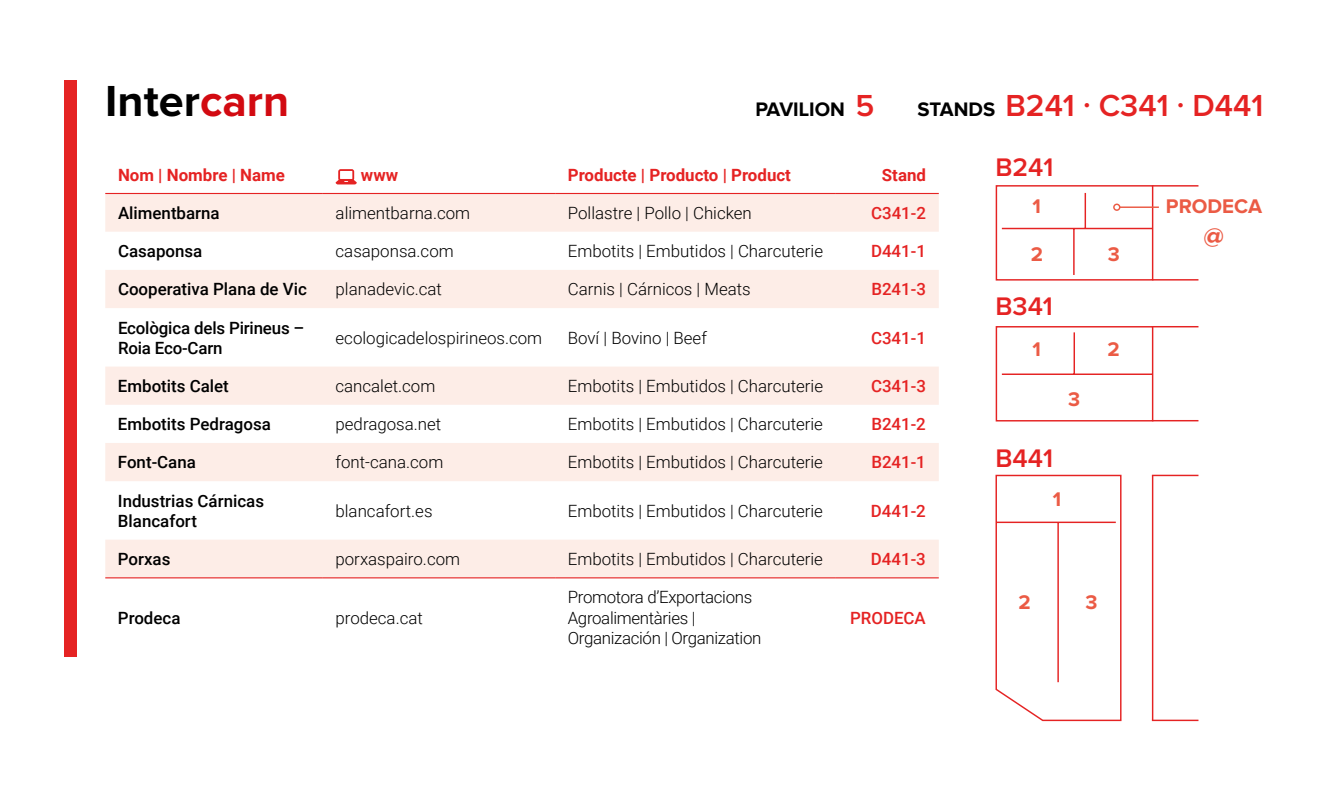
<style>
.page{position:relative;width:1340px;height:798px;background:#fff}
.page>*{position:absolute;margin:0;border:0;box-sizing:border-box;transform-origin:0 0}
.t1{font:700 45px "Proxima Nova";color:#000}
.t2{font:600 31.5px "Proxima Nova";color:#e52323}
.t3{font:600 26.32px "Proxima Nova";color:#e52323}
.t4{font:700 26.32px "Proxima Nova";color:#eb5b45}
.t5{font:700 20.47px "Proxima Nova";color:#eb5b45}
.t6{font:700 20.25px "Proxima Nova";color:#000}
.t7{font:300 16.88px "Roboto";color:#000}
.t8{font:500 16.88px/20.2px "Roboto";color:#000}
.t9{font:300 16.88px/20.2px "Roboto";letter-spacing:-.02em;color:#000}
.t10{font:500 16.88px "Roboto";color:#e52323}
.t11{font:700 16.88px "Roboto";color:#e52323}
.s1{color:#d20a11}
.s2{font-weight:600;font-size:31.5px;color:#e52323}
.s3{font-weight:700;font-size:20.25px;color:#000}
</style>
<div class="page">
<svg style="left:105px;top:194px;width:833px;height:383px"></svg>
<hr style="left:105px;top:193px;width:218px;height:1px;background:#e52323">
<hr style="left:323px;top:193px;width:232px;height:1px;background:#e52323">
<hr style="left:555px;top:193px;width:281px;height:1px;background:#e52323">
<hr style="left:836px;top:193px;width:102px;height:1px;background:#e52323">
<hr style="left:105px;top:577px;width:218px;height:1px;background:#e52323">
<hr style="left:323px;top:577px;width:232px;height:1px;background:#e52323">
<hr style="left:555px;top:577px;width:281px;height:1px;background:#e52323">
<hr style="left:836px;top:577px;width:102px;height:1px;background:#e52323">
<svg style="left:335px;top:169px;width:22px;height:15px"></svg>
<div style="left:64px;top:80px;width:13px;height:576px;background:#e52323"></div>
<hr style="left:1151px;top:719px;width:47px;height:1px;background:#e52323">
<svg style="left:995px;top:185px;width:159px;height:536px"></svg>
<hr style="left:1152px;top:279px;width:46px;height:1px;background:#e52323">
<hr style="left:1152px;top:420px;width:46px;height:1px;background:#e52323">
<hr style="left:1152px;top:185px;width:46px;height:1px;background:#e52323">
<hr style="left:1152px;top:326px;width:46px;height:1px;background:#e52323">
<hr style="left:1151px;top:474px;width:47px;height:2px;background:#e52323">
<hr style="left:1151px;top:475px;width:2px;height:245px;background:#e52323">
<hr style="left:1119px;top:206px;width:39px;height:2px;background:#eb5b45">
<div style="left:1113px;top:203px;width:7px;height:8px;border:1px solid #eb5b45;border-radius:50%"></div>
<h1 class="t1" style="left:105px;top:80px;width:185px">INTER<span class="s1">CARN</span></h1>
<p class="t6" style="left:755px;top:100px;width:121px">PAVILION <span class="s2">5</span></p>
<h2 class="t2" style="left:917px;top:91px;width:347px"><span class="s3">STANDS</span> B241 · C341 · D441</h2>
<p class="t11" style="left:118px;top:163px;width:168px">Nom | Nombre | Name</p>
<p class="t11" style="left:361px;top:163px;width:39px">www</p>
<p class="t11" style="left:568px;top:163px;width:224px">Producte | Producto | Product</p>
<p class="t11" style="left:882px;top:163px;width:46px">Stand</p>
<p class="t8" style="left:118px;top:202px;width:103px">Alimentbarna</p>
<p class="t7" style="left:335px;top:201px;width:136px">alimentbarna.com</p>
<p class="t7" style="left:568px;top:201px;width:185px">Pollastre | Pollo | Chicken</p>
<p class="t10" style="left:871px;top:201px;width:56px">C341-2</p>
<p class="t8" style="left:118px;top:240px;width:86px">Casaponsa</p>
<p class="t7" style="left:335px;top:239px;width:120px">casaponsa.com</p>
<p class="t7" style="left:568px;top:239px;width:257px">Embotits | Embutidos | Charcuterie</p>
<p class="t10" style="left:871px;top:239px;width:56px">D441-1</p>
<p class="t8" style="left:118px;top:278px;width:190px">Cooperativa Plana de Vic</p>
<p class="t7" style="left:335px;top:277px;width:108px">planadevic.cat</p>
<p class="t7" style="left:568px;top:277px;width:184px">Carnis | Cárnicos | Meats</p>
<p class="t10" style="left:871px;top:277px;width:56px">B241-3</p>
<p class="t8" style="left:118px;top:316px;width:188px">Ecològica dels Pirineus –<br>Roia Eco-Carn</p>
<p class="t7" style="left:335px;top:326px;width:208px">ecologicadelospirineos.com</p>
<p class="t7" style="left:568px;top:326px;width:141px">Boví | Bovino | Beef</p>
<p class="t10" style="left:871px;top:326px;width:56px">C341-1</p>
<p class="t8" style="left:118px;top:375px;width:112px">Embotits Calet</p>
<p class="t7" style="left:335px;top:374px;width:101px">cancalet.com</p>
<p class="t7" style="left:568px;top:374px;width:257px">Embotits | Embutidos | Charcuterie</p>
<p class="t10" style="left:871px;top:374px;width:56px">C341-3</p>
<p class="t8" style="left:118px;top:413px;width:154px">Embotits Pedragosa</p>
<p class="t7" style="left:335px;top:412px;width:107px">pedragosa.net</p>
<p class="t7" style="left:568px;top:412px;width:257px">Embotits | Embutidos | Charcuterie</p>
<p class="t10" style="left:871px;top:412px;width:56px">B241-2</p>
<p class="t8" style="left:118px;top:451px;width:79px">Font-Cana</p>
<p class="t7" style="left:335px;top:450px;width:109px">font-cana.com</p>
<p class="t7" style="left:568px;top:450px;width:257px">Embotits | Embutidos | Charcuterie</p>
<p class="t10" style="left:871px;top:450px;width:56px">B241-1</p>
<p class="t8" style="left:118px;top:489px;width:148px">Industrias Cárnicas<br>Blancafort</p>
<p class="t7" style="left:335px;top:498px;width:99px">blancafort.es</p>
<p class="t7" style="left:568px;top:498px;width:257px">Embotits | Embutidos | Charcuterie</p>
<p class="t10" style="left:871px;top:498px;width:56px">D441-2</p>
<p class="t8" style="left:118px;top:548px;width:54px">Porxas</p>
<p class="t7" style="left:335px;top:547px;width:126px">porxaspairo.com</p>
<p class="t7" style="left:568px;top:547px;width:257px">Embotits | Embutidos | Charcuterie</p>
<p class="t10" style="left:871px;top:547px;width:56px">D441-3</p>
<p class="t8" style="left:118px;top:606px;width:64px">Prodeca</p>
<p class="t7" style="left:335px;top:605px;width:89px">prodeca.cat</p>
<p class="t9" style="left:568px;top:586px;width:195px">Promotora d’Exportacions<br>Agroalimentàries |<br>Organización | Organization</p>
<p class="t10" style="left:850px;top:605px;width:77px">PRODECA</p>
<h3 class="t3" style="left:995px;top:155px;width:60px">B241</h3>
<p class="t5" style="left:1032px;top:197px;width:10px">1</p>
<p class="t5" style="left:1030px;top:244px;width:14px">2</p>
<h3 class="t3" style="left:995px;top:294px;width:59px">B341</h3>
<p class="t5" style="left:1032px;top:340px;width:10px">1</p>
<p class="t5" style="left:1068px;top:390px;width:14px">3</p>
<h3 class="t3" style="left:995px;top:446px;width:59px">B441</h3>
<p class="t5" style="left:1052px;top:489px;width:10px">1</p>
<p class="t5" style="left:1107px;top:244px;width:14px">3</p>
<p class="t5" style="left:1107px;top:340px;width:14px">2</p>
<p class="t5" style="left:1018px;top:592px;width:14px">2</p>
<p class="t5" style="left:1085px;top:592px;width:14px">3</p>
<p class="t5" style="left:1165px;top:197px;width:98px">PRODECA</p>
<h3 class="t4" style="left:1203px;top:224px;width:22px">@</h3>
</div>
